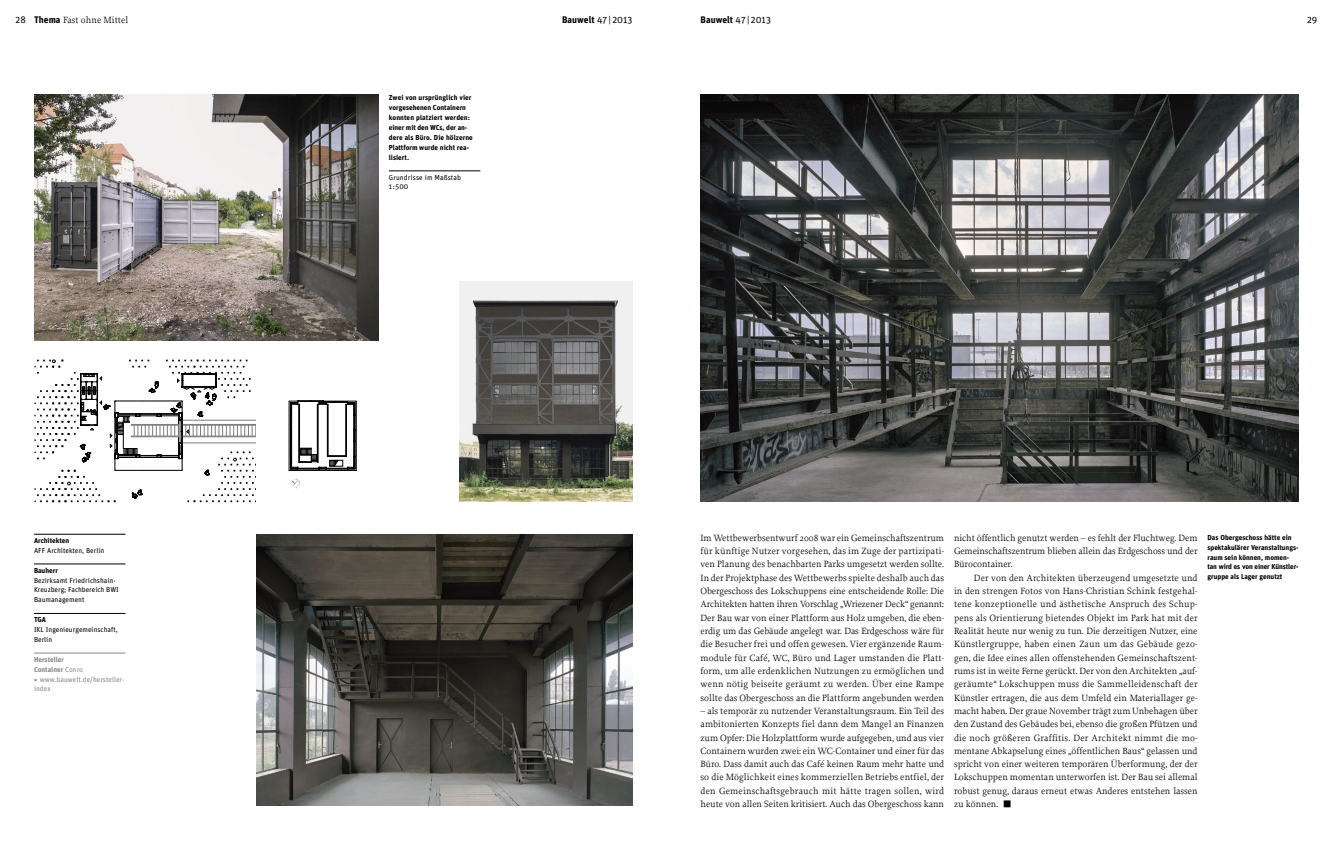
<style>
.page{position:relative;width:1333px;height:842px;background:#fff}
.page>*{position:absolute;margin:0;border:0;box-sizing:border-box;transform-origin:0 0}
.S_Fließtext{font:9.5px/13.3px "Proforma";color:#000;text-align:justify}
.S_Fließtext_Einzug{font:9.5px/13.3px "Proforma";color:#000;text-align:justify}
.t1{font:700 9.5px "Unit Pro";letter-spacing:.005em;color:#000}
.t2{font:9.5px "Unit Pro";color:#000}
.S_Fließtext-2{font:9.4px/13.3px "Proforma";letter-spacing:-.01em;color:#000}
.A_Bildunterschrift{font:700 7.2px/9.9px "Unit Pro";color:#000}
.S_Mitarbeiter_Namen{font:7.2px/9.9px "Unit Pro";color:#000}
.S_Hersteller{font:7.2px/9.9px "Unit Pro";color:#888}
.A_Bildunterschrift_Z{font:7.2px/9.9px "Unit Pro";letter-spacing:.01em;color:#000}
.S_Mitarbeiter_Linie{font:700 7.2px "Unit Pro";color:#000}
.S_Hersteller-2{font:700 7.2px "Unit Pro";color:#888}
.S_Hersteller_mit_Lin{font:700 7.2px "Unit Pro";color:#888}
.s1{font-family:"Unit Pro"}
.s2{font-family:"Unit Pro";font-weight:700}
.s3{font-weight:400}
.s4{font-size:9.3px}
.s5{font-family:"Unit Pro";font-size:19px}
</style>
<div class="page">
<hr style="left:289px;top:470px;width:67px;height:1px;background:#000">
<hr style="left:356px;top:401px;width:1px;height:69px;background:#000">
<svg style="left:289px;top:401px;width:67px;height:69px"></svg>
<hr style="left:34px;top:534px;width:91px;height:1px;background:#000">
<hr style="left:34px;top:564px;width:91px;height:1px;background:#000">
<hr style="left:34px;top:613px;width:91px;height:1px;background:#000">
<hr style="left:34px;top:653px;width:91px;height:1px;background:#888">
<hr style="left:389px;top:171px;width:91px;height:1px;background:#000">
<img style="left:257px;top:534px;width:375px;height:272px">
<img style="left:700px;top:95px;width:598px;height:406px">
<img style="left:459px;top:281px;width:173px;height:221px">
<img style="left:34px;top:95px;width:345px;height:246px">
<svg style="left:35px;top:360px;width:221px;height:143px"></svg>
<hr style="left:182px;top:417px;width:1px;height:37px;background:#000">
<div style="left:139px;top:500px;width:17px;height:10px;background:#fff"></div>
<svg style="left:290px;top:478px;width:11px;height:11px"></svg>
<p class="S_Fließtext_Einzug" style="left:16px;top:13px;width:114px"><span class="s1">28</span> <span class="s2">Thema</span> Fast ohne Mittel</p>
<p class="t1" style="left:562px;top:13px;width:72px">Bauwelt <span class="s3">47 | 2013</span></p>
<p class="t1" style="left:700px;top:13px;width:72px">Bauwelt <span class="s3">47 | 2013</span></p>
<p class="t2" style="left:1306px;top:13px;width:12px">29</p>
<p class="S_Mitarbeiter_Linie" style="left:34px;top:536px;width:37px">Architekten</p>
<p class="S_Mitarbeiter_Namen" style="left:34px;top:545px;width:72px">AFF Architekten, Berlin</p>
<p class="S_Mitarbeiter_Linie" style="left:34px;top:565px;width:25px">Bauherr</p>
<p class="S_Mitarbeiter_Namen" style="left:34px;top:575px;width:86px">Bezirksamt Friedrichshain-<br>Kreuzberg; Fachbereich BWI<br>Baumanagement</p>
<p class="S_Mitarbeiter_Linie" style="left:34px;top:615px;width:14px">TGA</p>
<p class="S_Mitarbeiter_Namen" style="left:34px;top:624px;width:85px">IKL Ingenieurgemeinschaft,<br>Berlin</p>
<p class="S_Hersteller_mit_Lin" style="left:34px;top:654px;width:32px">Hersteller</p>
<p class="S_Hersteller-2" style="left:34px;top:664px;width:50px">Container <span class="s3">Conro</span></p>
<p class="S_Hersteller" style="left:34px;top:674px;width:92px">▸ www.bauwelt.de/hersteller&shy;index</p>
<p class="A_Bildunterschrift" style="left:389px;top:93px;width:85px">Zwei von ursprünglich vier vorgesehenen Containern konnten platziert werden: einer mit den WCs, der an&shy;dere als Büro. Die hölzerne<br>Plattform wurde nicht rea&shy;lisiert.</p>
<p class="A_Bildunterschrift_Z" style="left:389px;top:172px;width:73px">Grundrisse im Maßstab<br>1:500</p>
<p class="S_Fließtext" style="left:700px;top:531px;width:245px">Im Wettbewerbsentwurf 2008 war ein Gemeinschaftszentrum für künftige Nutzer vorgesehen, das im Zuge der partizipati&shy;ven Planung des benachbarten Parks umgesetzt werden sollte.<br>In der Projektphase des Wettbewerbs spielte deshalb auch das</p>
<p class="S_Fließtext-2" style="left:700px;top:584px;width:245px">Obergeschoss des Lokschuppens eine entscheidende Rolle: Die<br>Architekten hatten ihren Vorschlag „Wriezener Deck“ genannt:</p>
<p class="S_Fließtext" style="left:700px;top:611px;width:245px">Der Bau war von einer Plattform aus Holz umgeben, die eben&shy;erdig um das Gebäude angelegt war. Das Erdgeschoss wäre für die Besucher frei und offen gewesen. Vier ergänzende Raum&shy;module für Café, <span class="s4">WC</span>, Büro und Lager umstanden die Platt&shy;form, um alle erdenklichen Nutzungen zu ermöglichen und wenn nötig beiseite geräumt zu werden. Über eine Rampe sollte das Obergeschoss an die Plattform angebunden werden</p>
<p class="S_Fließtext" style="left:700px;top:704px;width:245px">– als temporär zu nutzender Veranstaltungsraum. Ein Teil des ambitonierten Konzepts fiel dann dem Mangel an Finanzen zum Opfer: Die Holzplattform wurde aufgegeben, und aus vier Containern wurden zwei: ein WC-Container und einer für das Büro. Dass damit auch das Café keinen Raum mehr hatte und so die Möglichkeit eines kommerziellen Betriebs entfiel, der den Gemeinschaftsgebrauch mit hätte tragen sollen, wird heute von allen Seiten kritisiert. Auch das Obergeschoss kann</p>
<p class="S_Fließtext" style="left:954px;top:531px;width:245px">nicht öffentlich genutzt werden – es fehlt der Fluchtweg. Dem Gemeinschaftszentrum blieben allein das Erdgeschoss und der Bürocontainer.</p>
<p class="S_Fließtext_Einzug" style="left:954px;top:571px;width:245px;text-indent:20px">Der von den Architekten überzeugend umgesetzte und in den strengen Fotos von Hans-Christian Schink festgehal&shy;tene konzeptionelle und ästhetische Anspruch des Schup&shy;pens als Orientierung bietendes Objekt im Park hat mit der Realität heute nur wenig zu tun. Die derzeitigen Nutzer, eine Künstlergruppe, haben einen Zaun um das Gebäude gezo&shy;gen, die Idee eines allen offenstehenden Gemeinschaftszent&shy;rums ist in weite Ferne gerückt. Der von den Architekten „auf&shy;geräumte“ Lokschuppen muss die Sammelleidenschaft der Künstler ertragen, die aus dem Umfeld ein Materiallager ge&shy;macht haben. Der graue November trägt zum Unbehagen über den Zustand des Gebäudes bei, ebenso die großen Pfützen und die noch größeren Graffitis. Der Architekt nimmt die mo&shy;mentane Abkapselung eines „öffentlichen Baus“ gelassen und spricht von einer weiteren temporären Überformung, der der Lokschuppen momentan unterworfen ist. Der Bau sei allemal robust genug, daraus erneut etwas Anderes entstehen lassen zu können. <span class="s5">▪</span></p>
<p class="A_Bildunterschrift" style="left:1207px;top:532px;width:93px">Das Obergeschoss hätte ein spektakulärer Veranstaltungs&shy;raum sein können, momen&shy;tan wird es von einer Künstler&shy;gruppe als Lager genutzt</p>
</div>
